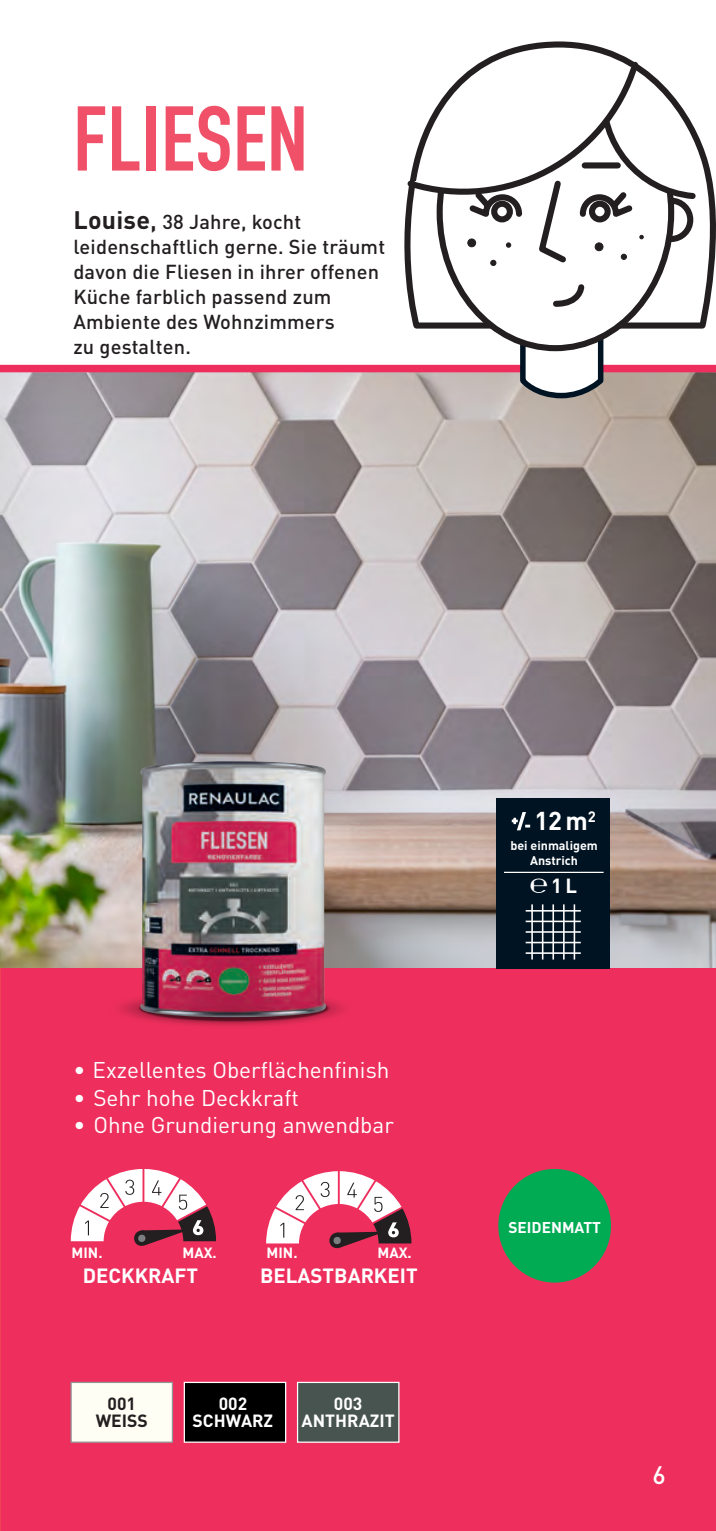
<style>
.page{position:relative;width:716px;height:1531px;background:#fff}
.page>*{position:absolute;margin:0;border:0;box-sizing:border-box;transform-origin:0 0}
.t1{font:700 90.25px "DIN Condensed";letter-spacing:.01em;color:#f05169}
.t2{font:700 25.5px "DIN";color:#fff}
.t3{font:500 25px "DIN Pro";color:#fff}
.t4{font:22.5px "DIN";color:#fff}
.t5{font:700 20.25px "DIN";color:#fff}
.t6{font:500 20px/25px "DIN Pro";letter-spacing:.01em;color:#231f20}
.t7{font:700 17.5px/17.5px "DIN";color:#fff;text-align:center}
.t8{font:700 17.5px/17.5px "DIN";color:#231f20;text-align:center}
.t9{font:700 15.5px "DIN";color:#fff}
.t10{font:700 14.75px "DIN";color:#fff}
.t11{font:700 12.5px/15px "DIN";color:#fff;text-align:center}
.s1{font-weight:700;font-size:25px}
.s2{font-size:25px}
</style>
<div class="page">
<img style="left:0;top:372px;width:716px;height:597px">
<div style="left:0;top:969px;width:716px;height:562px;background:#ee2f5d"></div>
<div style="left:0;top:365px;width:716px;height:7px;background:#ee2f5d"></div>
<img style="left:119px;top:999px;width:226px;height:27px">
<img style="left:140px;top:761px;width:186px;height:256px">
<svg style="left:490px;top:41px;width:226px;height:288px"></svg>
<svg style="left:403px;top:57px;width:296px;height:344px"></svg>
<div style="left:498px;top:1169px;width:113px;height:113px;background:#00ab54;border-radius:50%"></div>
<div style="left:70px;top:1382px;width:103px;height:61px;background:#fffef4;border:1px solid #939598"></div>
<div style="left:184px;top:1382px;width:102px;height:61px;background:#000;border:1px solid #fff"></div>
<div style="left:297px;top:1382px;width:102px;height:61px;background:#475450;border:1px solid #fff"></div>
<svg style="left:266px;top:1171px;width:145px;height:78px"></svg>
<svg style="left:71px;top:1169px;width:145px;height:77px"></svg>
<div style="left:496px;top:798px;width:114px;height:171px;background:#001322"></div>
<hr style="left:531px;top:904px;width:2px;height:55px;background:#fff">
<hr style="left:542px;top:904px;width:1px;height:55px;background:#fff">
<hr style="left:552px;top:904px;width:2px;height:55px;background:#fff">
<hr style="left:563px;top:904px;width:1px;height:55px;background:#fff">
<hr style="left:573px;top:904px;width:2px;height:55px;background:#fff">
<hr style="left:525px;top:952px;width:56px;height:2px;background:#fff">
<hr style="left:525px;top:942px;width:56px;height:1px;background:#fff">
<hr style="left:525px;top:931px;width:56px;height:2px;background:#fff">
<hr style="left:525px;top:920px;width:56px;height:2px;background:#fff">
<hr style="left:525px;top:910px;width:56px;height:1px;background:#fff">
<hr style="left:504px;top:872px;width:99px;height:1px;background:#fff">
<svg style="left:511px;top:812px;width:19px;height:19px"></svg>
<h1 class="t1" style="left:73px;top:78px;width:236px">FLIESEN</h1>
<p class="t6" style="left:73px;top:207px;width:313px"><span class="s1">Louise</span><span class="s2">,</span> 38 Jahre, kocht leidenschaftlich gerne. Sie träumt davon die Fliesen in ihrer offenen<br>Küche farblich passend zum<br>Ambiente des Wohnzimmers<br>zu gestalten.</p>
<p class="t4" style="left:73px;top:1056px;width:317px">• Exzellentes Oberflächenfinish</p>
<p class="t4" style="left:73px;top:1084px;width:227px">• Sehr hohe Deckkraft</p>
<p class="t4" style="left:73px;top:1111px;width:322px">• Ohne Grundierung anwendbar</p>
<p class="t10" style="left:72px;top:1243px;width:32px">MIN.</p>
<p class="t10" style="left:182px;top:1243px;width:36px">MAX.</p>
<p class="t10" style="left:266px;top:1243px;width:32px">MIN.</p>
<p class="t10" style="left:377px;top:1243px;width:36px">MAX.</p>
<p class="t5" style="left:83px;top:1262px;width:117px">DECKKRAFT</p>
<p class="t5" style="left:260px;top:1262px;width:159px">BELASTBARKEIT</p>
<p class="t8" style="left:96px;top:1394px;width:54px">001<br>WEISS</p>
<p class="t7" style="left:193px;top:1394px;width:82px">002<br>SCHWARZ</p>
<p class="t7" style="left:302px;top:1394px;width:95px">003<br>ANTHRAZIT</p>
<p class="t2" style="left:534px;top:804px;width:63px">12m<sup>2</sup></p>
<p class="t11" style="left:510px;top:837px;width:89px">bei einmaligem<br>Anstrich</p>
<p class="t5" style="left:551px;top:872px;width:27px">1L</p>
<p class="t9" style="left:508px;top:1217px;width:94px">SEIDENMATT</p>
<p class="t3" style="left:652px;top:1454px;width:15px">6</p>
</div>
